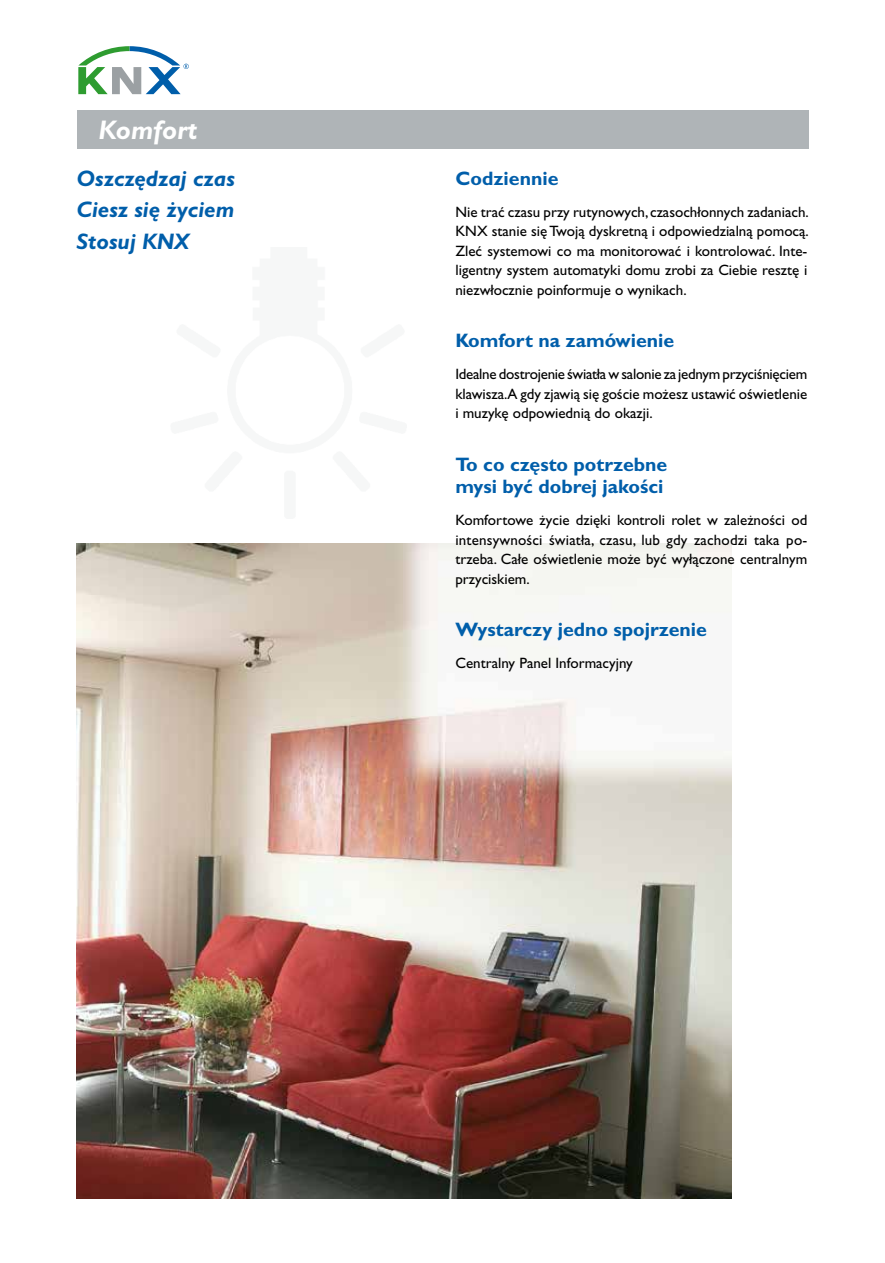
<style>
.page{position:relative;width:885px;height:1263px;background:#fff}
.page>*{position:absolute;margin:0;border:0;box-sizing:border-box;transform-origin:0 0}
.t1{font:italic 700 27px "M Gill Sans";color:#fff}
.t2{font:italic 700 22.5px/31.3px "Gill Sans CE";color:#005eaa;text-align:justify}
.t3{font:700 19.5px/22.5px "Gill Sans CE";color:#005eaa}
.t4{font:15px/19.5px "Gill Sans CE";color:#000;text-align:justify}
</style>
<div class="page">
<svg style="left:78px;top:46px;width:111px;height:48px"></svg>
<div style="left:77px;top:110px;width:731px;height:38px;background:#afb4b7"></div>
<img style="left:77px;top:544px;width:654px;height:655px">
<h1 class="t1" style="left:98px;top:114px;width:100px">Komfort</h1>
<h2 class="t2" style="left:77px;top:163px;width:160px">Oszczędzaj czas Ciesz się życiem Stosuj KNX</h2>
<h3 class="t3" style="left:455px;top:167px;width:104px">Codziennie</h3>
<p class="t4" style="left:455px;top:202px;width:355px">Nie trać czasu przy rutynowych, czasochłonnych zadaniach.<br>KNX stanie sięTwoją dyskretną i odpowiedzialną pomocą.<br>Zleć systemowi co ma monitorować i kontrolować. Inte&shy;ligentny system automatyki domu zrobi za Ciebie resztę i niezwłocznie poinformuje o wynikach.</p>
<h3 class="t3" style="left:455px;top:330px;width:220px">Komfort na zamówienie</h3>
<p class="t4" style="left:455px;top:365px;width:353px">Idealne dostrojenie światła w salonie za jednym przyciśnięciem klawisza.A gdy zjawią się goście możesz ustawić oświetlenie i muzykę odpowiednią do okazji.</p>
<h3 class="t3" style="left:455px;top:453px;width:213px">To co często potrzebne mysi być dobrej jakości</h3>
<p class="t4" style="left:455px;top:511px;width:353px">Komfortowe życie dzięki kontroli rolet w zależności od intensywności światła, czasu, lub gdy zachodzi taka po&shy;trzeba. Całe oświetlenie może być wyłączone centralnym przyciskiem.</p>
<h3 class="t3" style="left:455px;top:619px;width:253px">Wystarczy jedno spojrzenie</h3>
<p class="t4" style="left:455px;top:654px;width:179px">Centralny Panel Informacyjny</p>
</div>
